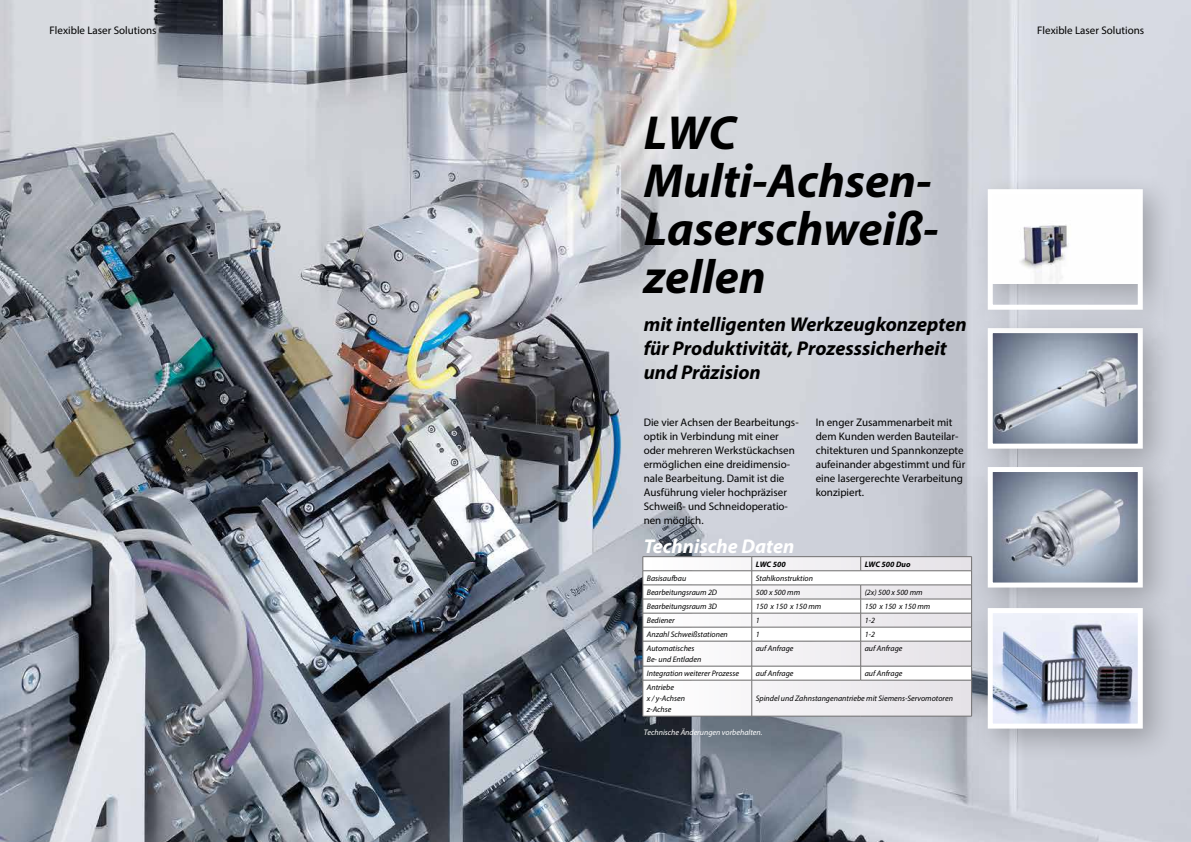
<style>
.page{position:relative;width:1191px;height:842px;background:#fff}
.page>*{position:absolute;margin:0;border:0;box-sizing:border-box;transform-origin:0 0}
.t1{font:italic 700 48px/48px "Myriad Pro";color:#000}
.t2{font:italic 700 20px/24px "Myriad Pro";color:#000}
.t3{font:italic 700 20px "Myriad Pro";color:#fff}
.t4{font:11px/14px "Myriad Pro";color:#000}
.t5{font:italic 8px/11px "Myriad Pro";color:#000}
.t6{font:italic 8px "Myriad Pro";color:#fff}
.t7{font:italic 700 8px "Myriad Pro";color:#000}
</style>
<div class="page">
<img style="left:0;top:0;width:1191px;height:842px">
<div style="left:971px;top:311px;width:205px;height:171px;background:#000;opacity:.25"></div>
<img style="left:993px;top:343px;width:143px;height:100px">
<div style="left:987px;top:328px;width:155px;height:121px;border:5px solid #fff"></div>
<div style="left:971px;top:172px;width:205px;height:171px;background:#000;opacity:.25"></div>
<img style="left:993px;top:195px;width:143px;height:89px">
<div style="left:987px;top:189px;width:155px;height:121px;border:5px solid #fff"></div>
<div style="left:971px;top:450px;width:205px;height:171px;background:#000;opacity:.25"></div>
<img style="left:993px;top:473px;width:143px;height:108px">
<div style="left:987px;top:467px;width:155px;height:120px;border:5px solid #fff"></div>
<div style="left:971px;top:591px;width:205px;height:171px;background:#000;opacity:.25"></div>
<img style="left:993px;top:614px;width:143px;height:109px">
<div style="left:987px;top:608px;width:155px;height:121px;border:5px solid #fff"></div>
<svg style="left:643px;top:681px;width:328px;height:35px"></svg>
<hr style="left:642px;top:556px;width:109px;height:1px;background:#706f6f">
<hr style="left:751px;top:556px;width:109px;height:1px;background:#706f6f">
<hr style="left:860px;top:556px;width:111px;height:1px;background:#706f6f">
<svg style="left:642px;top:557px;width:330px;height:123px"></svg>
<hr style="left:642px;top:680px;width:109px;height:1px;background:#706f6f">
<hr style="left:642px;top:680px;width:1px;height:36px;background:#706f6f">
<hr style="left:751px;top:680px;width:109px;height:1px;background:#706f6f">
<hr style="left:751px;top:680px;width:1px;height:36px;background:#706f6f">
<hr style="left:860px;top:680px;width:111px;height:1px;background:#706f6f">
<hr style="left:971px;top:680px;width:1px;height:36px;background:#706f6f">
<hr style="left:642px;top:716px;width:109px;height:1px;background:#706f6f">
<hr style="left:751px;top:716px;width:109px;height:1px;background:#706f6f">
<hr style="left:860px;top:716px;width:111px;height:1px;background:#706f6f">
<p class="t4" style="left:50px;top:23px;width:108px">Flexible Laser Solutions</p>
<p class="t4" style="left:1037px;top:23px;width:108px">Flexible Laser Solutions</p>
<h1 class="t1" style="left:643px;top:108px;width:296px">LWC<br>Multi-Achsen-<br>Laserschweiß&shy;zellen</h1>
<h2 class="t2" style="left:643px;top:312px;width:324px">mit intelligenten Werkzeugkonzepten für Produktivität, Prozesssicherheit und Präzision</h2>
<p class="t4" style="left:643px;top:415px;width:156px">Die vier Achsen der Bearbeitungs&shy;optik in Verbindung mit einer oder mehreren Werkstückachsen ermöglichen eine dreidimensio&shy;nale Bearbeitung. Damit ist die<br>Ausführung vieler hochpräziser<br>Schweiß- und Schneidoperatio&shy;nen möglich.</p>
<p class="t4" style="left:815px;top:416px;width:151px">In enger Zusammenarbeit mit dem Kunden werden Bauteilar&shy;chitekturen und Spannkonzepte aufeinander abgestimmt und für eine lasergerechte Verarbeitung konzipiert.</p>
<h2 class="t3" style="left:643px;top:533px;width:152px">Technische Daten</h2>
<p class="t7" style="left:755px;top:559px;width:31px">LWC 500</p>
<p class="t7" style="left:864px;top:559px;width:47px">LWC 500 Duo</p>
<p class="t5" style="left:647px;top:572px;width:41px">Basisaufbau</p>
<p class="t5" style="left:756px;top:572px;width:59px">Stahlkonstruktion</p>
<p class="t5" style="left:647px;top:587px;width:72px">Bearbeitungsraum 2D</p>
<p class="t5" style="left:756px;top:587px;width:46px">500 x 500 mm</p>
<p class="t5" style="left:864px;top:587px;width:59px">(2x) 500 x 500 mm</p>
<p class="t5" style="left:647px;top:601px;width:72px">Bearbeitungsraum 3D</p>
<p class="t5" style="left:756px;top:601px;width:67px">150 x 150 x 150 mm</p>
<p class="t5" style="left:864px;top:601px;width:67px">150 x 150 x 150 mm</p>
<p class="t5" style="left:647px;top:615px;width:29px">Bediener</p>
<p class="t5" style="left:756px;top:615px;width:5px">1</p>
<p class="t5" style="left:864px;top:615px;width:12px">1-2</p>
<p class="t5" style="left:647px;top:629px;width:83px">Anzahl Schweißstationen</p>
<p class="t5" style="left:756px;top:629px;width:5px">1</p>
<p class="t5" style="left:864px;top:629px;width:12px">1-2</p>
<p class="t5" style="left:647px;top:643px;width:56px">Automatisches<br>Be- und Entladen</p>
<p class="t5" style="left:756px;top:643px;width:39px">auf Anfrage</p>
<p class="t5" style="left:864px;top:643px;width:39px">auf Anfrage</p>
<p class="t5" style="left:647px;top:668px;width:94px">Integration weiterer Prozesse</p>
<p class="t5" style="left:756px;top:668px;width:39px">auf Anfrage</p>
<p class="t5" style="left:864px;top:668px;width:39px">auf Anfrage</p>
<p class="t5" style="left:647px;top:682px;width:40px">Antriebe<br>x / y-Achsen z-Achse</p>
<p class="t5" style="left:756px;top:693px;width:199px">Spindel und Zahnstangenantriebe mit Siemens-Servomotoren</p>
<p class="t6" style="left:644px;top:727px;width:120px">Technische Änderungen vorbehalten.</p>
</div>
